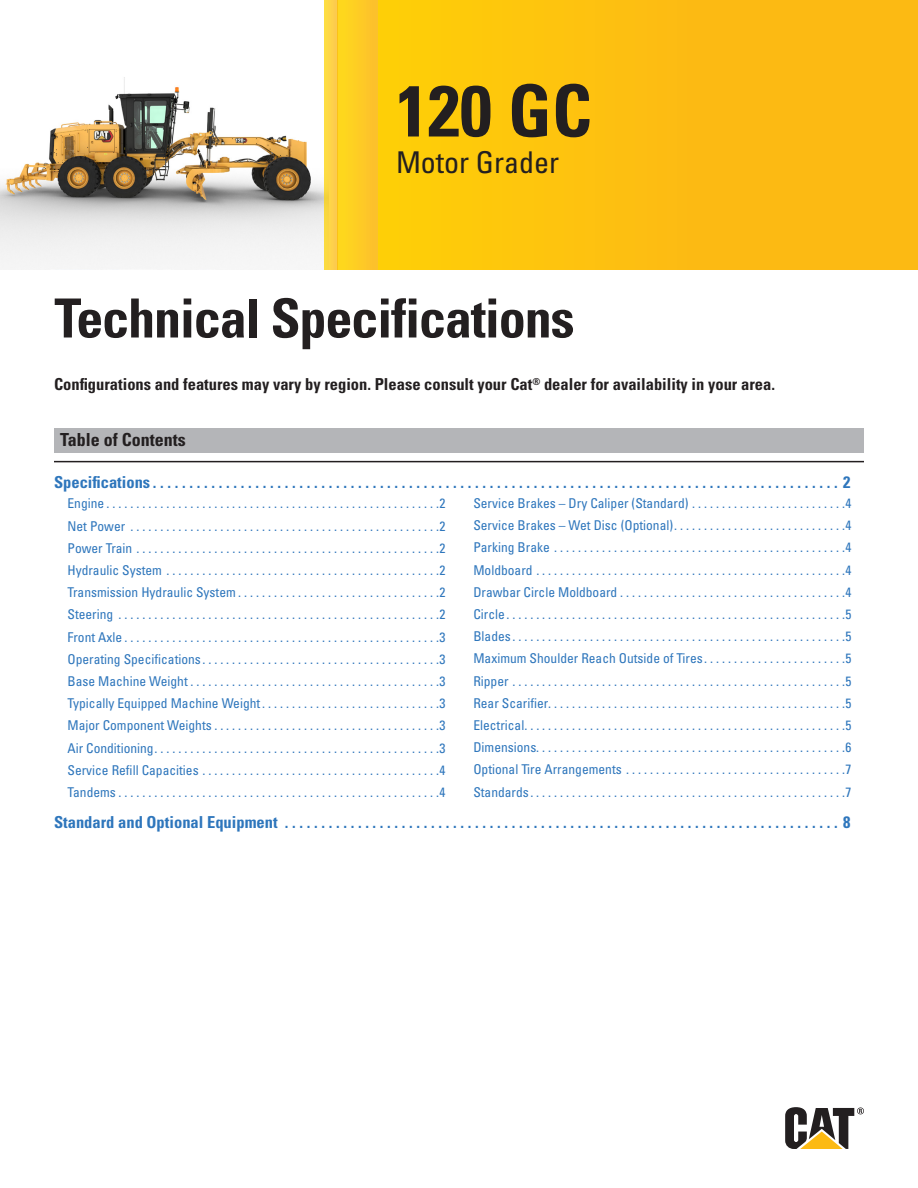
<style>
.page{position:relative;width:918px;height:1188px;background:#fff}
.page>*{position:absolute;margin:0;border:0;box-sizing:border-box;transform-origin:0 0}
.ProductDetails{font:700 condensed 72px "Univers LT Std";color:#231f20}
.HD-Technical_Specifications{font:700 condensed 54px "Univers LT Std";letter-spacing:-.02em;color:#231f20}
.ProductFamily{font:condensed 30px "Univers LT Std";color:#231f20}
.MH{font:700 condensed 18px "Univers LT Std";color:#231f20}
.TofC-subhead{font:700 condensed 16.5px "Univers LT Std";color:#2e76bc}
.BC1{font:700 condensed 16.5px "Univers LT Std";color:#231f20}
.TofC-table__2_column__Listed__4_pts_abov{font:condensed 13.5px "Univers LT Std";color:#2e76bc}
</style>
<div class="page">
<img style="left:0;top:77px;width:324px;height:193px">
<div style="left:378px;top:0;width:540px;height:270px;background:linear-gradient(to right,#fecc09,#fbb516)"></div>
<div style="left:338px;top:0;width:40px;height:270px;background:#fecd24"></div>
<div style="left:324px;top:0;width:14px;height:270px;background:#fed249"></div>
<svg style="left:785px;top:1107px;width:79px;height:42px"></svg>
<div style="left:54px;top:428px;width:810px;height:25px;background:#b4b5b8"></div>
<hr style="left:54px;top:461px;width:810px;height:1px;background:#231f20">
<p class="ProductDetails" style="left:396px;top:67px;width:197px">120 GC</p>
<p class="ProductFamily" style="left:396px;top:143px;width:165px">Motor Grader</p>
<p class="HD-Technical_Specifications" style="left:54px;top:285px;width:522px">Technical Specifications</p>
<p class="BC1" style="left:54px;top:374px;width:723px">Configurations and features may vary by region. Please consult your Cat<sup>®</sup> dealer for availability in your area.</p>
<p class="MH" style="left:60px;top:428px;width:127px">Table of Contents</p>
<p class="TofC-subhead" style="left:54px;top:472px;width:104px">Specifications ..............................................................................................</p>
<p class="TofC-subhead" style="left:843px;top:472px;width:9px">2</p>
<p class="TofC-table__2_column__Listed__4_pts_abov" style="left:68px;top:495px;width:380px">Engine . . . . . . . . . . . . . . . . . . . . . . . . . . . . . . . . . . . . . . . . . . . . . . . . . . . . . . . 2</p>
<p class="TofC-table__2_column__Listed__4_pts_abov" style="left:68px;top:517px;width:380px">Net Power . . . . . . . . . . . . . . . . . . . . . . . . . . . . . . . . . . . . . . . . . . . . . . . . . . . 2</p>
<p class="TofC-table__2_column__Listed__4_pts_abov" style="left:68px;top:539px;width:380px">Power Train . . . . . . . . . . . . . . . . . . . . . . . . . . . . . . . . . . . . . . . . . . . . . . . . . . 2</p>
<p class="TofC-table__2_column__Listed__4_pts_abov" style="left:68px;top:562px;width:380px">Hydraulic System . . . . . . . . . . . . . . . . . . . . . . . . . . . . . . . . . . . . . . . . . . . . . 2</p>
<p class="TofC-table__2_column__Listed__4_pts_abov" style="left:68px;top:584px;width:380px">Transmission Hydraulic System . . . . . . . . . . . . . . . . . . . . . . . . . . . . . . . . . 2</p>
<p class="TofC-table__2_column__Listed__4_pts_abov" style="left:68px;top:606px;width:380px">Steering . . . . . . . . . . . . . . . . . . . . . . . . . . . . . . . . . . . . . . . . . . . . . . . . . . . . . 2</p>
<p class="TofC-table__2_column__Listed__4_pts_abov" style="left:68px;top:628px;width:380px">Front Axle . . . . . . . . . . . . . . . . . . . . . . . . . . . . . . . . . . . . . . . . . . . . . . . . . . . . 3</p>
<p class="TofC-table__2_column__Listed__4_pts_abov" style="left:68px;top:650px;width:380px">Operating Specifications . . . . . . . . . . . . . . . . . . . . . . . . . . . . . . . . . . . . . . . 3</p>
<p class="TofC-table__2_column__Listed__4_pts_abov" style="left:68px;top:673px;width:380px">Base Machine Weight . . . . . . . . . . . . . . . . . . . . . . . . . . . . . . . . . . . . . . . . . 3</p>
<p class="TofC-table__2_column__Listed__4_pts_abov" style="left:68px;top:695px;width:380px">Typically Equipped Machine Weight . . . . . . . . . . . . . . . . . . . . . . . . . . . . . 3</p>
<p class="TofC-table__2_column__Listed__4_pts_abov" style="left:68px;top:717px;width:380px">Major Component Weights . . . . . . . . . . . . . . . . . . . . . . . . . . . . . . . . . . . . . 3</p>
<p class="TofC-table__2_column__Listed__4_pts_abov" style="left:68px;top:739px;width:380px">Air Conditioning . . . . . . . . . . . . . . . . . . . . . . . . . . . . . . . . . . . . . . . . . . . . . . . 3</p>
<p class="TofC-table__2_column__Listed__4_pts_abov" style="left:68px;top:761px;width:380px">Service Refill Capacities . . . . . . . . . . . . . . . . . . . . . . . . . . . . . . . . . . . . . . . 4</p>
<p class="TofC-table__2_column__Listed__4_pts_abov" style="left:68px;top:784px;width:380px">Tandems . . . . . . . . . . . . . . . . . . . . . . . . . . . . . . . . . . . . . . . . . . . . . . . . . . . . . 4</p>
<p class="TofC-table__2_column__Listed__4_pts_abov" style="left:473px;top:495px;width:380px">Service Brakes – Dry Caliper (Standard) . . . . . . . . . . . . . . . . . . . . . . . . . 4</p>
<p class="TofC-table__2_column__Listed__4_pts_abov" style="left:473px;top:517px;width:380px">Service Brakes – Wet Disc (Optional) . . . . . . . . . . . . . . . . . . . . . . . . . . . . 4</p>
<p class="TofC-table__2_column__Listed__4_pts_abov" style="left:473px;top:539px;width:380px">Parking Brake . . . . . . . . . . . . . . . . . . . . . . . . . . . . . . . . . . . . . . . . . . . . . . . . 4</p>
<p class="TofC-table__2_column__Listed__4_pts_abov" style="left:473px;top:561px;width:380px">Moldboard . . . . . . . . . . . . . . . . . . . . . . . . . . . . . . . . . . . . . . . . . . . . . . . . . . . 4</p>
<p class="TofC-table__2_column__Listed__4_pts_abov" style="left:473px;top:584px;width:380px">Drawbar Circle Moldboard......................................4</p>
<p class="TofC-table__2_column__Listed__4_pts_abov" style="left:473px;top:606px;width:380px">Circle . . . . . . . . . . . . . . . . . . . . . . . . . . . . . . . . . . . . . . . . . . . . . . . . . . . . . . . . 5</p>
<p class="TofC-table__2_column__Listed__4_pts_abov" style="left:473px;top:628px;width:380px">Blades . . . . . . . . . . . . . . . . . . . . . . . . . . . . . . . . . . . . . . . . . . . . . . . . . . . . . . . 5</p>
<p class="TofC-table__2_column__Listed__4_pts_abov" style="left:473px;top:650px;width:380px">Maximum Shoulder Reach Outside of Tires . . . . . . . . . . . . . . . . . . . . . . . 5</p>
<p class="TofC-table__2_column__Listed__4_pts_abov" style="left:473px;top:672px;width:380px">Ripper . . . . . . . . . . . . . . . . . . . . . . . . . . . . . . . . . . . . . . . . . . . . . . . . . . . . . . . 5</p>
<p class="TofC-table__2_column__Listed__4_pts_abov" style="left:473px;top:695px;width:380px">Rear Scarifier . . . . . . . . . . . . . . . . . . . . . . . . . . . . . . . . . . . . . . . . . . . . . . . . . 5</p>
<p class="TofC-table__2_column__Listed__4_pts_abov" style="left:473px;top:717px;width:380px">Electrical . . . . . . . . . . . . . . . . . . . . . . . . . . . . . . . . . . . . . . . . . . . . . . . . . . . . . 5</p>
<p class="TofC-table__2_column__Listed__4_pts_abov" style="left:473px;top:739px;width:380px">Dimensions . . . . . . . . . . . . . . . . . . . . . . . . . . . . . . . . . . . . . . . . . . . . . . . . . . . 6</p>
<p class="TofC-table__2_column__Listed__4_pts_abov" style="left:473px;top:761px;width:380px">Optional Tire Arrangements . . . . . . . . . . . . . . . . . . . . . . . . . . . . . . . . . . . . 7</p>
<p class="TofC-table__2_column__Listed__4_pts_abov" style="left:473px;top:783px;width:380px">Standards . . . . . . . . . . . . . . . . . . . . . . . . . . . . . . . . . . . . . . . . . . . . . . . . . . . . 7</p>
<p class="TofC-subhead" style="left:54px;top:813px;width:229px">Standard and Optional Equipment .............................................................................</p>
<p class="TofC-subhead" style="left:843px;top:813px;width:9px">8</p>
</div>
